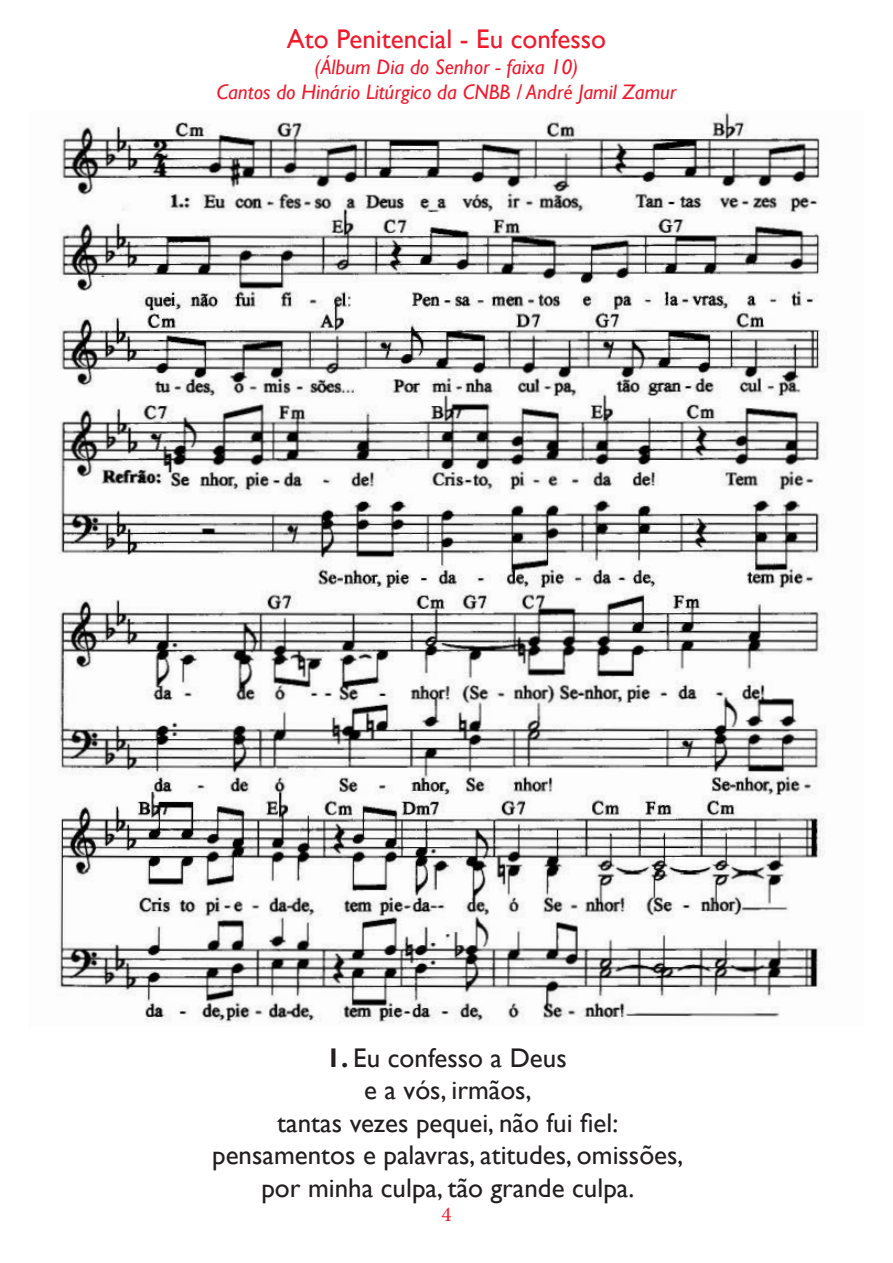
<style>
.page{position:relative;width:893px;height:1263px;background:#fff}
.page>*{position:absolute;margin:0;border:0;box-sizing:border-box;transform-origin:0 0}
.com_grep{font:27px/32.4px "Gill Sans";color:#231f20;text-align:center}
.NOME_DA_MÚSICA{font:27px "Gill Sans";color:#ee1b2d}
.itálico{font:italic 21px "Gill Sans";color:#ee1b2d}
.NOME_DA_MÚSICA-2{font:italic 21px "Gill Sans";color:#ee1b2d}
.t1{font:21px "Minion Pro";color:#ee1b2d}
.s1{font-weight:700}
</style>
<div class="page">
<img style="left:57px;top:112px;width:770px;height:912px">
<p class="NOME_DA_MÚSICA" style="left:287px;top:24px;width:321px">Ato Penitencial - Eu confesso</p>
<p class="NOME_DA_MÚSICA-2" style="left:315px;top:54px;width:265px">(Álbum Dia do Senhor - faixa 10)</p>
<p class="itálico" style="left:217px;top:79px;width:461px">Cantos do Hinário Litúrgico da CNBB / André Jamil Zamur</p>
<p class="com_grep" style="left:212px;top:1042px;width:473px"><span class="s1">1.</span> Eu confesso a Deus<br>e a vós, irmãos,<br>tantas vezes pequei, não fui fiel: pensamentos e palavras, atitudes, omissões, por minha culpa, tão grande culpa.</p>
<p class="t1" style="left:441px;top:1200px;width:12px">4</p>
</div>
